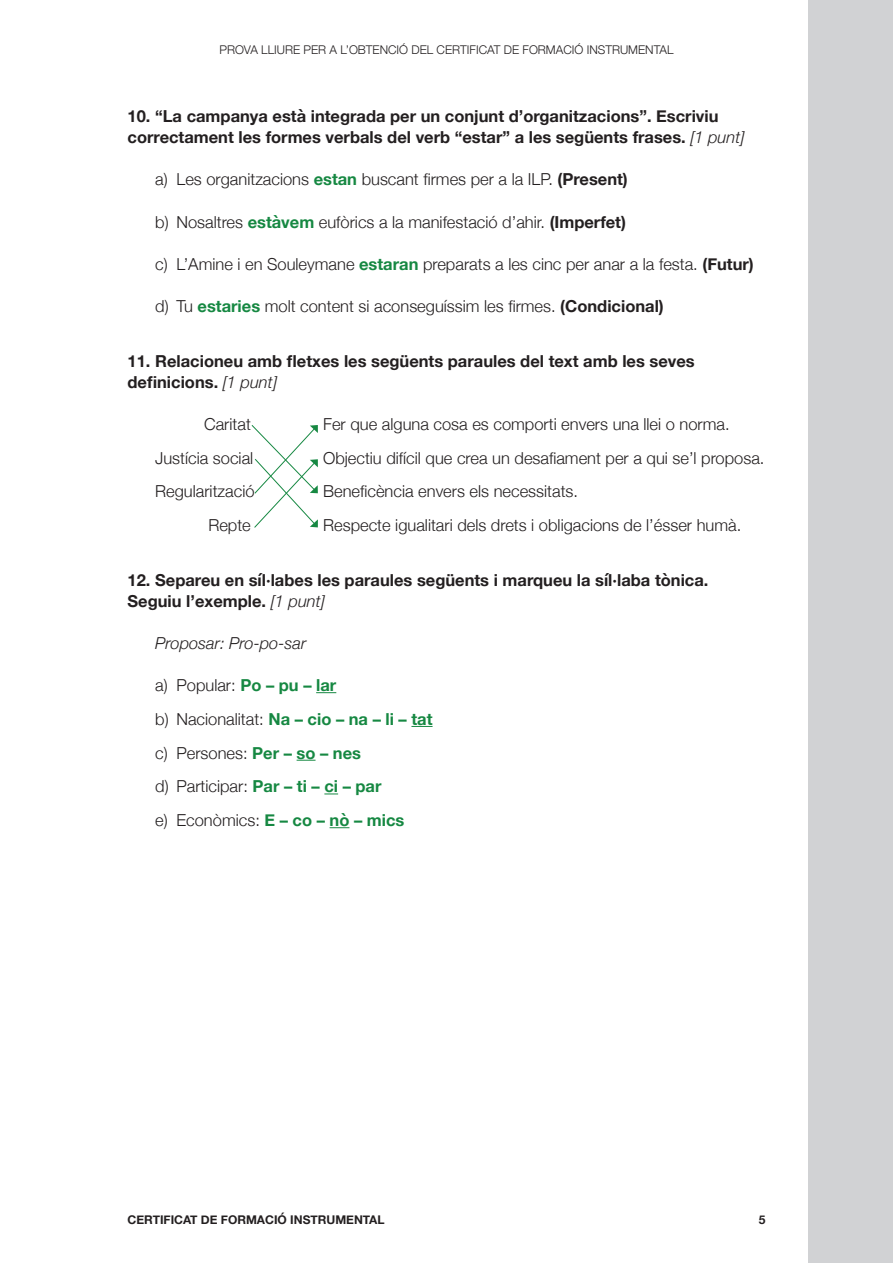
<style>
.page{position:relative;width:893px;height:1263px;background:#fff}
.page>*{position:absolute;margin:0;border:0;box-sizing:border-box;transform-origin:0 0}
.Subpregunta{font:300 16.5px "Helvetica Neue";color:#231f20}
.Pregunta{font:700 16.5px/21px "Helvetica Neue";color:#231f20}
.Subpregunta-2{font:700 16.5px "Helvetica Neue";color:#168842}
.Subpregunta-3{font:italic 300 16.5px "Helvetica Neue";color:#231f20}
.t1{font:300 12px "Helvetica Neue";color:#231f20}
.t2{font:700 12px "Helvetica Neue";color:#231f20}
.s1{font-weight:300;font-style:italic}
.s2{font-weight:700;color:#168842}
.s3{font-weight:700}
.s4{font-weight:300;color:#231f20}
</style>
<div class="page">
<div style="left:808px;top:0;width:85px;height:1263px;background:#d1d2d4"></div>
<svg style="left:316px;top:692px;width:20px;height:1px"></svg>
<svg style="left:411px;top:726px;width:22px;height:1px"></svg>
<svg style="left:297px;top:760px;width:19px;height:1px"></svg>
<svg style="left:324px;top:793px;width:14px;height:1px"></svg>
<svg style="left:330px;top:827px;width:19px;height:1px"></svg>
<svg style="left:251px;top:425px;width:67px;height:103px"></svg>
<p class="t1" style="left:219px;top:40px;width:456px">PROVA LLIURE PER A L’OBTENCIÓ DEL CERTIFICAT DE FORMACIÓ INSTRUMENTAL</p>
<p class="Pregunta" style="left:128px;top:106px;width:618px">10. “La campanya està integrada per un conjunt d’organitzacions”. Escriviu correctament les formes verbals del verb “estar” a les següents frases. <span class="s1">[1 punt]</span></p>
<p class="Subpregunta" style="left:155px;top:166px;width:474px">a) Les organitzacions <span class="s2">estan</span> buscant firmes per a la ILP. <span class="s3">(Present)</span></p>
<p class="Subpregunta" style="left:155px;top:208px;width:472px">b) Nosaltres <span class="s2">estàvem</span> eufòrics a la manifestació d’ahir. <span class="s3">(Imperfet)</span></p>
<p class="Subpregunta" style="left:155px;top:251px;width:600px">c) L’Amine i en Souleymane <span class="s2">estaran</span> preparats a les cinc per anar a la festa. <span class="s3">(Futur)</span></p>
<p class="Subpregunta" style="left:155px;top:293px;width:510px">d) Tu <span class="s2">estaries</span> molt content si aconseguíssim les firmes. <span class="s3">(Condicional)</span></p>
<p class="Pregunta" style="left:128px;top:351px;width:569px">11. Relacioneu amb fletxes les següents paraules del text amb les seves definicions. <span class="s1">[1 punt]</span></p>
<p class="Subpregunta" style="left:204px;top:411px;width:48px">Caritat</p>
<p class="Subpregunta" style="left:323px;top:411px;width:408px">Fer que alguna cosa es comporti envers una llei o norma.</p>
<p class="Subpregunta" style="left:155px;top:444px;width:100px">Justícia social</p>
<p class="Subpregunta" style="left:323px;top:444px;width:443px">Objectiu difícil que crea un desafiament per a qui se’l proposa.</p>
<p class="Subpregunta" style="left:155px;top:478px;width:101px">Regularització</p>
<p class="Subpregunta" style="left:323px;top:478px;width:256px">Beneficència envers els necessitats.</p>
<p class="Subpregunta" style="left:208px;top:512px;width:44px">Repte</p>
<p class="Subpregunta" style="left:323px;top:512px;width:420px">Respecte igualitari dels drets i obligacions de l’ésser humà.</p>
<p class="Pregunta" style="left:128px;top:570px;width:582px">12. Separeu en síl·labes les paraules següents i marqueu la síl·laba tònica.<br>Seguiu l’exemple. <span class="s1">[1 punt]</span></p>
<p class="Subpregunta-3" style="left:155px;top:630px;width:153px">Proposar: Pro-po-sar</p>
<p class="Subpregunta" style="left:155px;top:672px;width:183px">a) Popular: <span class="s2">Po – pu – lar</span></p>
<p class="Subpregunta-2" style="left:155px;top:706px;width:279px"><span class="s4">b) Nacionalitat:</span> Na – cio – na – li – tat</p>
<p class="Subpregunta" style="left:155px;top:739px;width:207px">c) Persones: <span class="s2">Per – so – nes</span></p>
<p class="Subpregunta" style="left:155px;top:773px;width:228px">d) Participar: <span class="s2">Par – ti – ci – par</span></p>
<p class="Subpregunta" style="left:155px;top:807px;width:251px">e) Econòmics: <span class="s2">E – co – nò – mics</span></p>
<p class="t2" style="left:128px;top:1210px;width:258px">CERTIFICAT DE FORMACIÓ INSTRUMENTAL</p>
<p class="t2" style="left:759px;top:1210px;width:8px">5</p>
</div>
